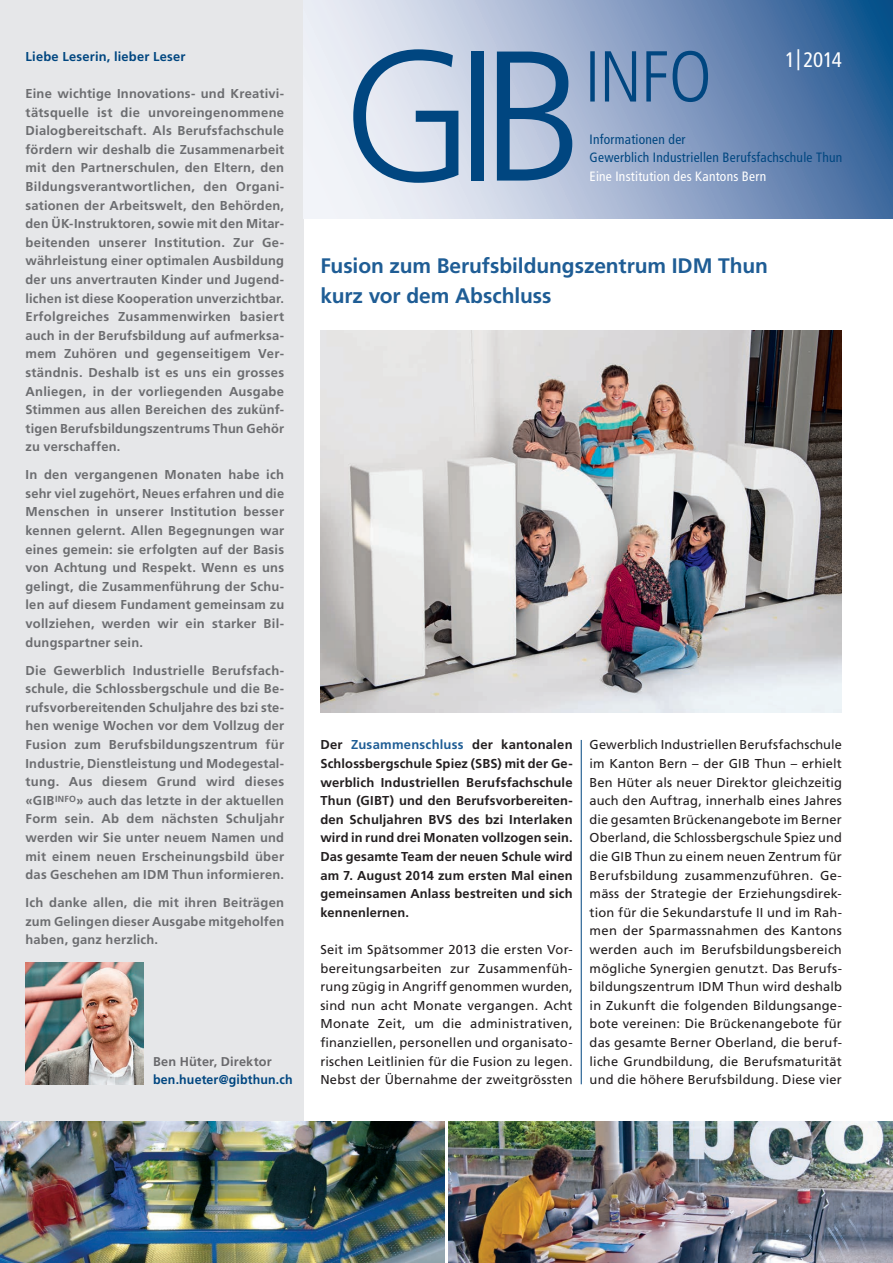
<style>
.page{position:relative;width:893px;height:1263px;background:#fff}
.page>*{position:absolute;margin:0;border:0;box-sizing:border-box;transform-origin:0 0}
.t1{font:700 21px/30px "Frutiger LT Std";letter-spacing:-.005em;color:#1f5d95}
.t2{font:condensed 21px "Frutiger LT Std";color:#fff}
.t3{font:condensed 13.5px/18.6px "Frutiger LT Std";letter-spacing:.02em;color:#004680}
.t4{font:condensed 13.5px "Frutiger LT Std";letter-spacing:.02em;color:#fff}
.t5{font:700 12.9px/18.6px "Frutiger LT Std";letter-spacing:.015em;color:#6c6d70;text-align:justify}
.t6{font:12.9px/18.6px "Frutiger LT Std";letter-spacing:.015em;color:#231f20;text-align:justify}
.t7{font:700 12.9px/18.6px "Frutiger LT Std";letter-spacing:.01em;color:#231f20;text-align:justify}
.t8{font:700 12.9px "Frutiger LT Std";letter-spacing:.015em;color:#004680}
.t9{font:700 12.9px "Frutiger LT Std";letter-spacing:.015em;color:#004680;scale:.96 1}
.t10{font:700 12.75px "Frutiger LT Std";letter-spacing:.01em;color:#69696c}
.s1{color:#1f5d95}
</style>
<div class="page">
<div style="left:0;top:0;width:303px;height:1128px;background:#e6e7e9"></div>
<img style="left:0;top:1121px;width:445px;height:142px">
<img style="left:448px;top:1121px;width:445px;height:142px">
<svg style="left:303px;top:0;width:590px;height:218px;background:#8ea5c7"></svg>
<hr style="left:581px;top:740px;width:1px;height:344px;background:#004680">
<svg style="left:590px;top:51px;width:118px;height:51px;background:#6185b0"></svg>
<svg style="left:353px;top:49px;width:105px;height:134px;background:#9fb6cf"></svg>
<div style="left:471px;top:52px;width:13px;height:129px;background:#004680"></div>
<svg style="left:497px;top:52px;width:75px;height:129px;background:#638ab1"></svg>
<img style="left:320px;top:331px;width:522px;height:381px">
<img style="left:26px;top:963px;width:117px;height:121px">
<p class="t8" style="left:26px;top:49px;width:162px">Liebe Leserin, lieber Leser</p>
<p class="t5" style="left:26px;top:84px;width:260px">Eine wichtige Innovations- und Kreativi&shy;tätsquelle ist die unvoreingenommene Dialogbereitschaft. Als Berufsfachschule fördern wir deshalb die Zusammenarbeit mit den Partnerschulen, den Eltern, den Bildungsverantwortlichen, den Organi&shy;sationen der Arbeitswelt, den Behörden, den ÜK-Instruktoren, sowie mit den Mitar&shy;beitenden unserer Institution. Zur Ge&shy;währleistung einer optimalen Ausbildung der uns anvertrauten Kinder und Jugend&shy;lichen ist diese Kooperation unverzichtbar.<br>Erfolgreiches Zusammenwirken basiert auch in der Berufsbildung auf aufmerksa&shy;mem Zuhören und gegenseitigem Ver&shy;ständnis. Deshalb ist es uns ein grosses Anliegen, in der vorliegenden Ausgabe Stimmen aus allen Bereichen des zukünf&shy;tigen Berufsbildungszentrums Thun Gehör zu verschaffen.</p>
<p class="t5" style="left:26px;top:465px;width:260px">In den vergangenen Monaten habe ich sehr viel zugehört, Neues erfahren und die Menschen in unserer Institution besser kennen gelernt. Allen Begegnungen war eines gemein: sie erfolgten auf der Basis von Achtung und Respekt. Wenn es uns gelingt, die Zusammenführung der Schu&shy;len auf diesem Fundament gemeinsam zu vollziehen, werden wir ein starker Bil&shy;dungspartner sein.</p>
<p class="t5" style="left:26px;top:661px;width:260px">Die Gewerblich Industrielle Berufsfach&shy;schule, die Schlossbergschule und die Be&shy;rufsvorbereitenden Schuljahre des bzi ste&shy;hen wenige Wochen vor dem Vollzug der Fusion zum Berufsbildungszentrum für Industrie, Dienstleistung und Modegestal&shy;tung. Aus diesem Grund wird dieses «GIB<sup>INFO</sup>» auch das letzte in der aktuellen Form sein. Ab dem nächsten Schuljahr werden wir Sie unter neuem Namen und mit einem neuen Erscheinungsbild über das Geschehen am IDM Thun informieren.</p>
<p class="t5" style="left:26px;top:893px;width:260px">Ich danke allen, die mit ihren Beiträgen zum Gelingen dieser Ausgabe mitgeholfen haben, ganz herzlich.</p>
<p class="t10" style="left:153px;top:1054px;width:120px">Ben Hüter, Direktor</p>
<p class="t9" style="left:153px;top:1072px;width:147px">ben.hueter@gibthun.ch</p>
<h1 class="t2" style="left:785px;top:47px;width:58px">1| 2014</h1>
<p class="t3" style="left:590px;top:130px;width:254px">Informationen der<br>Gewerblich Industriellen Berufsfachschule Thun</p>
<p class="t4" style="left:590px;top:168px;width:178px">Eine Institution des Kantons Bern</p>
<h1 class="t1" style="left:320px;top:251px;width:449px">Fusion zum Berufsbildungszentrum IDM Thun kurz vor dem Abschluss</h1>
<p class="t7" style="left:320px;top:736px;width:254px">Der <span class="s1">Zusammenschluss</span> der kantonalen Schlossbergschule Spiez (SBS) mit der Ge&shy;werblich Industriellen Berufsfachschule Thun (GIBT) und den Berufsvorbereiten&shy;den Schuljahren BVS des bzi Interlaken wird in rund drei Monaten vollzogen sein.<br>Das gesamte Team der neuen Schule wird am 7. August 2014 zum ersten Mal einen gemeinsamen Anlass bestreiten und sich kennenlernen.</p>
<p class="t6" style="left:320px;top:940px;width:254px">Seit im Spätsommer 2013 die ersten Vor&shy;bereitungsarbeiten zur Zusammenfüh&shy;rung zügig in Angriff genommen wurden, sind nun acht Monate vergangen. Acht Monate Zeit, um die administrativen, finanziellen, personellen und organisato&shy;rischen Leitlinien für die Fusion zu legen.<br>Nebst der Übernahme der zweitgrössten</p>
<p class="t6" style="left:590px;top:736px;width:254px">Gewerblich Industriellen Berufsfachschule im Kanton Bern – der GIB Thun – erhielt Ben Hüter als neuer Direktor gleichzeitig auch den Auftrag, innerhalb eines Jahres die gesamten Brückenangebote im Berner Oberland, die Schlossbergschule Spiez und die GIB Thun zu einem neuen Zentrum für Berufsbildung zusammenzuführen. Ge&shy;mäss der Strategie der Erziehungsdirek&shy;tion für die Sekundarstufe II und im Rah&shy;men der Sparmassnahmen des Kantons werden auch im Berufsbildungsbereich mögliche Synergien genutzt. Das Berufs&shy;bildungszentrum IDM Thun wird deshalb in Zukunft die folgenden Bildungsange&shy;bote vereinen: Die Brückenangebote für das gesamte Berner Oberland, die beruf&shy;liche Grundbildung, die Berufsmaturität und die höhere Berufsbildung. Diese vier</p>
</div>
